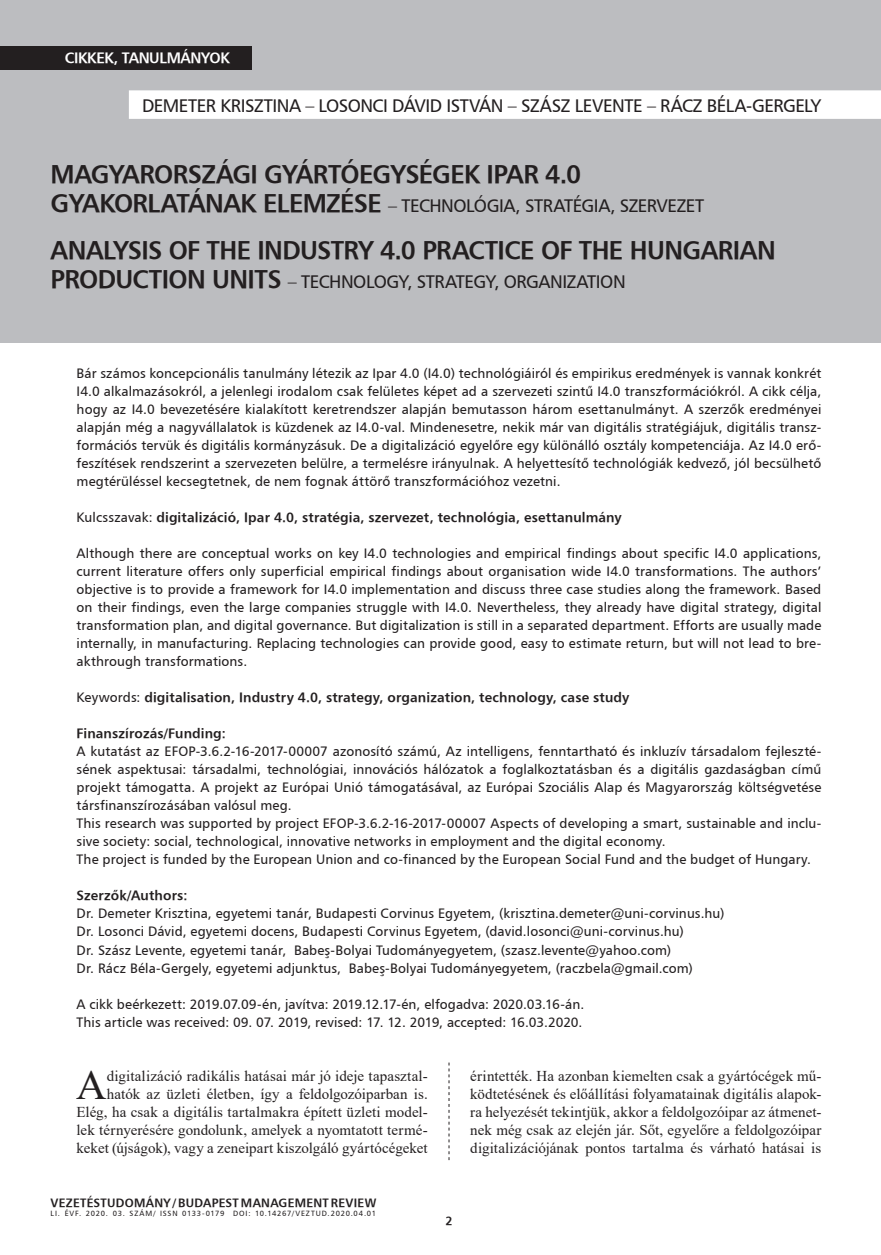
<style>
.page{position:relative;width:881px;height:1255px;background:#fff}
.page>*{position:absolute;margin:0;border:0;box-sizing:border-box;transform-origin:0 0}
.Iniciálé{font:42.15px "Times New Roman";color:#231f20}
.kenyérszöveg_behúzás{font:25.5px "H Humanist 777 BT Bold";letter-spacing:-.025em;color:#231f20}
.kenyérszöveg_behúzás-2{font:18px "H Humanist 777 BT";letter-spacing:-.025em;color:#231f20}
.Iniciálé-2{font:15px/18px "Times New Roman";letter-spacing:.005em;color:#231f20;text-align:right}
.t1{font:15px "H Humanist 777 BT Bold";letter-spacing:-.025em;color:#fff}
.Kezdő_oldal_bevezető{font:13.5px/18px "H Humanist 777 BT";letter-spacing:.005em;color:#231f20;text-align:justify}
.Kezdő_oldal_bevezető-2{font:13.5px "H Humanist 777 BT Bold";letter-spacing:.01em;color:#231f20}
.t2{font:12px "H Humanist 777 BT Bold";letter-spacing:.02em;color:#231f20}
.t3{font:7.5px "H Humanist 777 BT";letter-spacing:.105em;color:#231f20}
.s1{font-family:"H Humanist 777 BT Bold";font-size:25.5px}
.s2{font-family:"H Humanist 777 BT"}
</style>
<div class="page">
<div style="left:0;top:0;width:880px;height:342px;background:#bcbdc0"></div>
<div style="left:0;top:46px;width:251px;height:23px;background:#231f20"></div>
<svg style="left:448px;top:1062px;width:1px;height:98px"></svg>
<div style="left:129px;top:90px;width:751px;height:29px;background:#fff"></div>
<p class="t1" style="left:65px;top:49px;width:166px">CIKKEK, TANULMÁNYOK</p>
<p class="kenyérszöveg_behúzás-2" style="left:142px;top:94px;width:680px">DEMETER KRISZTINA – LOSONCI DÁVID ISTVÁN – SZÁSZ LEVENTE – RÁCZ BÉLA-GERGELY</p>
<p class="kenyérszöveg_behúzás" style="left:51px;top:158px;width:532px">MAGYARORSZÁGI GYÁRTÓEGYSÉGEK IPAR 4.0</p>
<p class="kenyérszöveg_behúzás-2" style="left:51px;top:195px;width:655px"><span class="s1">GYAKORLATÁNAK ELEMZÉSE</span> – TECHNOLÓGIA, STRATÉGIA, SZERVEZET</p>
<p class="kenyérszöveg_behúzás" style="left:51px;top:233px;width:726px">ANALYSIS OF THE INDUSTRY 4.0 PRACTICE OF THE HUNGARIAN</p>
<p class="kenyérszöveg_behúzás-2" style="left:51px;top:270px;width:576px"><span class="s1">PRODUCTION UNITS</span> – TECHNOLOGY, STRATEGY, ORGANIZATION</p>
<p class="Kezdő_oldal_bevezető" style="left:77px;top:364px;width:746px">Bár számos koncepcionális tanulmány létezik az Ipar 4.0 (I4.0) technológiáiról és empirikus eredmények is vannak konkrét I4.0 alkalmazásokról, a jelenlegi irodalom csak felületes képet ad a szervezeti szintű I4.0 transzformációkról. A cikk célja, hogy az I4.0 bevezetésére kialakított keretrendszer alapján bemutasson három esettanulmányt. A szerzők eredményei alapján még a nagyvállalatok is küzdenek az I4.0-val. Mindenesetre, nekik már van digitális stratégiájuk, digitális transz&shy;formációs tervük és digitális kormányzásuk. De a digitalizáció egyelőre egy különálló osztály kompetenciája. Az I4.0 erő&shy;feszítések rendszerint a szervezeten belülre, a termelésre irányulnak. A helyettesítő technológiák kedvező, jól becsülhető megtérüléssel kecsegtetnek, de nem fognak áttörő transzformációhoz vezetni.</p>
<p class="Kezdő_oldal_bevezető-2" style="left:77px;top:509px;width:546px"><span class="s2">Kulcsszavak:</span> digitalizáció, Ipar 4.0, stratégia, szervezet, technológia, esettanulmány</p>
<p class="Kezdő_oldal_bevezető" style="left:77px;top:544px;width:746px">Although there are conceptual works on key I4.0 technologies and empirical findings about specific I4.0 applications, current literature offers only superficial empirical findings about organisation wide I4.0 transformations. The authors’ objective is to provide a framework for I4.0 implementation and discuss three case studies along the framework. Based on their findings, even the large companies struggle with I4.0. Nevertheless, they already have digital strategy, digital transformation plan, and digital governance. But digitalization is still in a separated department. Efforts are usually made internally, in manufacturing. Replacing technologies can provide good, easy to estimate return, but will not lead to bre&shy;akthrough transformations.</p>
<p class="Kezdő_oldal_bevezető-2" style="left:77px;top:689px;width:554px"><span class="s2">Keywords:</span> digitalisation, Industry 4.0, strategy, organization, technology, case study</p>
<p class="Kezdő_oldal_bevezető-2" style="left:77px;top:725px;width:151px">Finanszírozás/Funding:</p>
<p class="Kezdő_oldal_bevezető" style="left:77px;top:742px;width:746px">A kutatást az EFOP-3.6.2-16-2017-00007 azonosító számú, Az intelligens, fenntartható és inkluzív társadalom fejleszté&shy;sének aspektusai: társadalmi, technológiai, innovációs hálózatok a foglalkoztatásban és a digitális gazdaságban című projekt támogatta. A projekt az Európai Unió támogatásával, az Európai Szociális Alap és Magyarország költségvetése társfinanszírozásában valósul meg.</p>
<p class="Kezdő_oldal_bevezető" style="left:77px;top:814px;width:746px">This research was supported by project EFOP-3.6.2-16-2017-00007 Aspects of developing a smart, sustainable and inclu&shy;sive society: social, technological, innovative networks in employment and the digital economy.</p>
<p class="Kezdő_oldal_bevezető" style="left:77px;top:850px;width:735px">The project is funded by the European Union and co-financed by the European Social Fund and the budget of Hungary.</p>
<p class="Kezdő_oldal_bevezető-2" style="left:77px;top:887px;width:112px">Szerzők/Authors:</p>
<p class="Kezdő_oldal_bevezető" style="left:77px;top:904px;width:649px">Dr. Demeter Krisztina, egyetemi tanár, Budapesti Corvinus Egyetem, (krisztina.demeter@uni-corvinus.hu)</p>
<p class="Kezdő_oldal_bevezető" style="left:77px;top:922px;width:608px">Dr. Losonci Dávid, egyetemi docens, Budapesti Corvinus Egyetem, (david.losonci@uni-corvinus.hu)</p>
<p class="Kezdő_oldal_bevezető" style="left:77px;top:940px;width:596px">Dr. Szász Levente, egyetemi tanár, Babeş-Bolyai Tudományegyetem, (szasz.levente@yahoo.com)</p>
<p class="Kezdő_oldal_bevezető" style="left:77px;top:958px;width:617px">Dr. Rácz Béla-Gergely, egyetemi adjunktus, Babeş-Bolyai Tudományegyetem, (raczbela@gmail.com)</p>
<p class="Kezdő_oldal_bevezető" style="left:77px;top:994px;width:509px">A cikk beérkezett: 2019.07.09-én, javítva: 2019.12.17-én, elfogadva: 2020.03.16-án.</p>
<p class="Kezdő_oldal_bevezető" style="left:77px;top:1012px;width:507px">This article was received: 09. 07. 2019, revised: 17. 12. 2019, accepted: 16.03.2020.</p>
<p class="Iniciálé-2" style="left:77px;top:1066px;width:352px">digitalizáció radikális hatásai már jó ideje tapasztal&shy;hatók az üzleti életben, így a feldolgozóiparban is.<br>Elég, ha csak a digitális tartalmakra épített üzleti model&shy;lek térnyerésére gondolunk, amelyek a nyomtatott termé&shy;keket (újságok), vagy a zeneipart kiszolgáló gyártócégeket</p>
<p class="Iniciálé-2" style="left:470px;top:1066px;width:352px;text-align:justify">érintették. Ha azonban kiemelten csak a gyártócégek mű&shy;ködtetésének és előállítási folyamatainak digitális alapok&shy;ra helyezését tekintjük, akkor a feldolgozóipar az átmenet&shy;nek még csak az elején jár. Sőt, egyelőre a feldolgozóipar digitalizációjának pontos tartalma és várható hatásai is</p>
<p class="Iniciálé" style="left:76px;top:1054px;width:32px">A</p>
<p class="t2" style="left:51px;top:1194px;width:327px">VEZETÉSTUDOMÁNY / BUDAPEST MANAGEMENT REVIEW</p>
<p class="t3" style="left:51px;top:1208px;width:327px">LI. ÉVF. 2020. 03. SZÁM/ ISSN 0133-0179 DOI: 10.14267/VEZTUD.2020.04.01</p>
<p class="t2" style="left:445px;top:1212px;width:9px">2</p>
</div>
